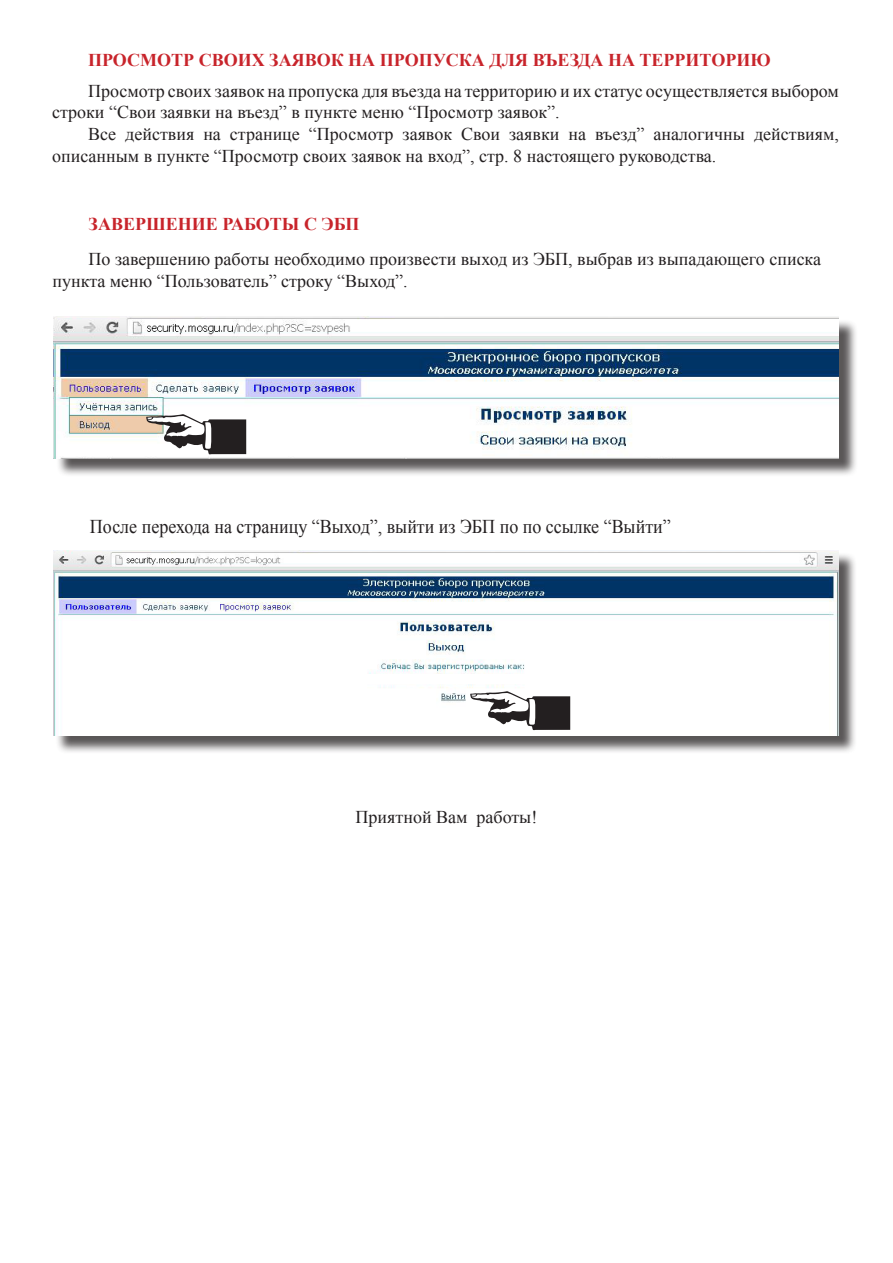
<style>
.page{position:relative;width:893px;height:1263px;background:#fff}
.page>*{position:absolute;margin:0;border:0;box-sizing:border-box;transform-origin:0 0}
.t1{font:19.5px "Times New Roman";color:#231f20;scale:.92 1}
.t2{font:18px/21.6px "Times New Roman";color:#231f20}
.t3{font:700 18px "Times New Roman";color:#c8242b}
</style>
<div class="page">
<div style="left:55px;top:552px;width:808px;height:208px;background:#231f20;opacity:.75"></div>
<img style="left:53px;top:550px;width:785px;height:185px">
<div style="left:362px;top:674px;width:167px;height:9px;background:#fff"></div>
<svg style="left:469px;top:691px;width:101px;height:40px"></svg>
<div style="left:56px;top:319px;width:808px;height:164px;background:#231f20;opacity:.75"></div>
<img style="left:54px;top:317px;width:785px;height:141px">
<svg style="left:145px;top:414px;width:101px;height:42px"></svg>
<p class="t3" style="left:88px;top:48px;width:684px">ПРОСМОТР СВОИХ ЗАЯВОК НА ПРОПУСКА ДЛЯ ВЪЕЗДА НА ТЕРРИТОРИЮ</p>
<p class="t2" style="left:52px;top:80px;width:788px;text-indent:36px">Просмотр своих заявок на пропуска для въезда на территорию и их статус осуществляется выбором строки “Свои заявки на въезд” в пункте меню “Просмотр заявок”.</p>
<p class="t2" style="left:52px;top:123px;width:788px;text-indent:36px">Все действия на странице “Просмотр заявок Свои заявки на въезд” аналогичны действиям, описанным в пункте “Просмотр своих заявок на вход”, стр. 8 настоящего руководства.</p>
<p class="t3" style="left:89px;top:212px;width:273px">ЗАВЕРШЕНИЕ РАБОТЫ С ЭБП</p>
<p class="t2" style="left:53px;top:248px;width:770px;text-indent:36px">По завершению работы необходимо произвести выход из ЭБП, выбрав из выпадающего списка пункта меню “Пользователь” строку “Выход”.</p>
<p class="t1" style="left:90px;top:513px;width:633px">После перехода на страницу “Выход”, выйти из ЭБП по по ссылке “Выйти”</p>
<p class="t2" style="left:356px;top:805px;width:183px">Приятной Вам работы!</p>
</div>
